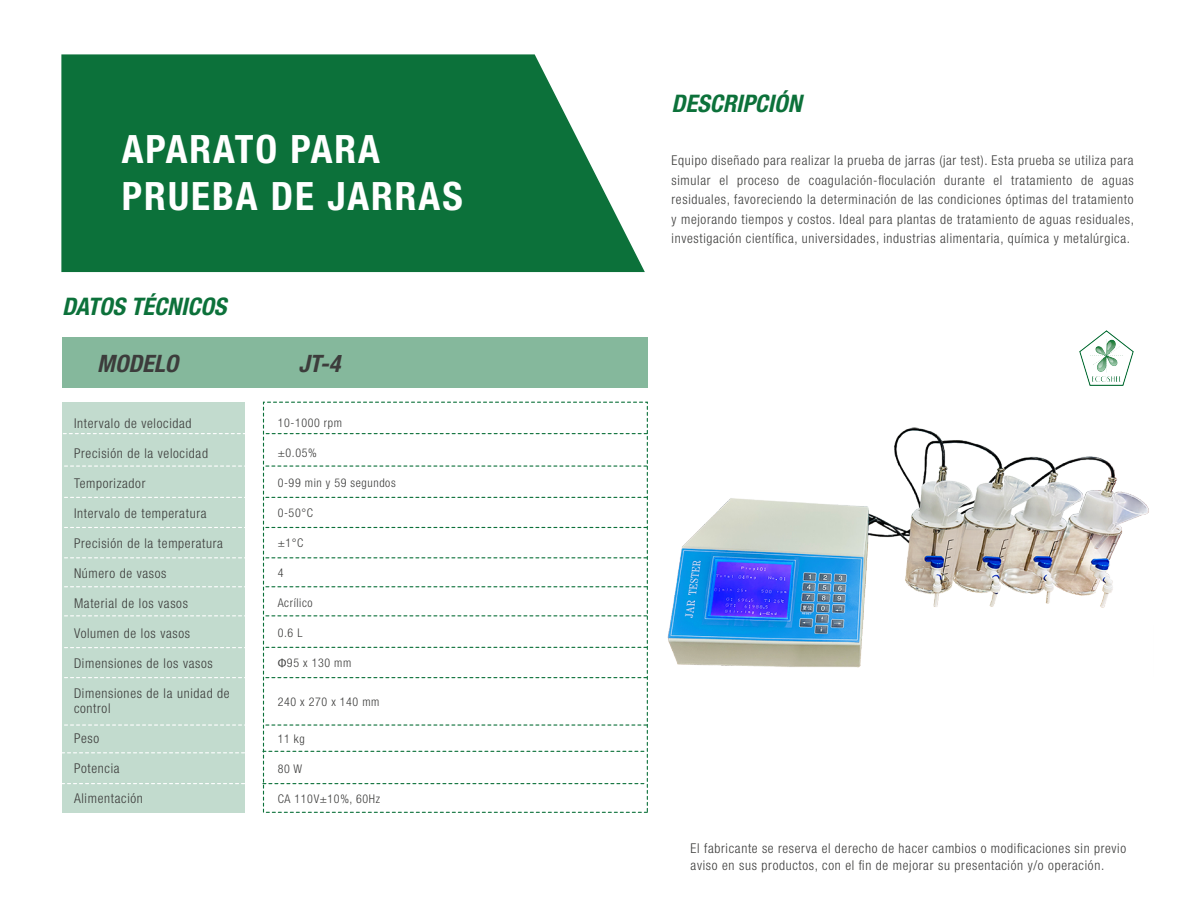
<style>
.page{position:relative;width:1188px;height:918px;background:#fff}
.page>*{position:absolute;margin:0;border:0;box-sizing:border-box;transform-origin:0 0}
.t1{font:700 condensed 39.15px/46.5px "Helvetica Neue LT Std";letter-spacing:.05em;color:#fff}
.t2{font:italic 700 condensed 24.15px "Helvetica Neue LT Std";color:#0c713a}
.t3{font:italic 700 condensed 24px "Helvetica Neue LT Std";color:#3c3c3b}
.t4{font:300 condensed 13.5px/19.5px "Helvetica Neue LT Std";letter-spacing:.05em;color:#3c3c3b}
.t5{font:300 condensed 12px "Helvetica Neue LT Std";letter-spacing:.05em;color:#3c3c3b}
.s1{font-family:"Myriad Pro";font-weight:400;font-stretch:normal}
</style>
<div class="page">
<img style="left:1079px;top:330px;width:54px;height:55px">
<svg style="left:61px;top:54px;width:584px;height:218px;fill:#0c713a"></svg>
<div style="left:62px;top:337px;width:585px;height:51px;background:#85b89c"></div>
<div style="left:62px;top:402px;width:183px;height:410px;background:#c2dbce"></div>
<svg style="left:266px;top:433px;width:380px;height:1px"></svg>
<svg style="left:63px;top:433px;width:182px;height:1px"></svg>
<svg style="left:266px;top:466px;width:380px;height:1px"></svg>
<svg style="left:64px;top:466px;width:181px;height:1px"></svg>
<svg style="left:266px;top:527px;width:380px;height:1px"></svg>
<svg style="left:64px;top:527px;width:181px;height:1px"></svg>
<svg style="left:266px;top:497px;width:380px;height:1px"></svg>
<svg style="left:64px;top:497px;width:181px;height:1px"></svg>
<svg style="left:266px;top:557px;width:380px;height:1px"></svg>
<svg style="left:64px;top:557px;width:181px;height:1px"></svg>
<svg style="left:266px;top:586px;width:380px;height:1px"></svg>
<svg style="left:64px;top:586px;width:181px;height:1px"></svg>
<svg style="left:266px;top:647px;width:380px;height:1px"></svg>
<svg style="left:266px;top:615px;width:380px;height:1px"></svg>
<svg style="left:64px;top:615px;width:181px;height:1px"></svg>
<svg style="left:266px;top:677px;width:380px;height:1px"></svg>
<svg style="left:64px;top:647px;width:181px;height:1px"></svg>
<svg style="left:64px;top:677px;width:181px;height:1px"></svg>
<svg style="left:266px;top:724px;width:380px;height:2px"></svg>
<svg style="left:64px;top:724px;width:181px;height:2px"></svg>
<svg style="left:265px;top:751px;width:379px;height:1px"></svg>
<svg style="left:62px;top:752px;width:183px;height:1px"></svg>
<svg style="left:265px;top:783px;width:379px;height:1px"></svg>
<svg style="left:62px;top:783px;width:183px;height:1px"></svg>
<div style="left:263px;top:402px;width:385px;height:411px;border:1px dashed #0c713a"></div>
<img style="left:667px;top:427px;width:482px;height:241px">
<h1 class="t1" style="left:122px;top:126px;width:342px">APARATO PARA<br>PRUEBA DE JARRAS</h1>
<h2 class="t2" style="left:62px;top:292px;width:166px">DATOS TÉCNICOS</h2>
<h3 class="t3" style="left:97px;top:349px;width:82px">MODELO</h3>
<h3 class="t3" style="left:299px;top:349px;width:43px">JT-4</h3>
<p class="t4" style="left:74px;top:413px;width:119px">Intervalo de velocidad</p>
<p class="t4" style="left:74px;top:443px;width:136px">Precisión de la velocidad</p>
<p class="t4" style="left:74px;top:473px;width:73px">Temporizador</p>
<p class="t4" style="left:74px;top:503px;width:134px">Intervalo de temperatura</p>
<p class="t4" style="left:74px;top:533px;width:150px">Precisión de la temperatura</p>
<p class="t4" style="left:74px;top:563px;width:94px">Número de vasos</p>
<p class="t4" style="left:74px;top:593px;width:115px">Material de los vasos</p>
<p class="t4" style="left:74px;top:623px;width:118px">Volumen de los vasos</p>
<p class="t4" style="left:74px;top:653px;width:140px">Dimensiones de los vasos</p>
<p class="t4" style="left:74px;top:685px;width:157px;line-height:15px">Dimensiones de la unidad de control</p>
<p class="t4" style="left:74px;top:728px;width:27px">Peso</p>
<p class="t4" style="left:74px;top:758px;width:47px">Potencia</p>
<p class="t4" style="left:74px;top:788px;width:70px">Alimentación</p>
<p class="t5" style="left:278px;top:415px;width:66px">10-1000 rpm</p>
<p class="t5" style="left:278px;top:445px;width:41px">±0.05%</p>
<p class="t5" style="left:278px;top:475px;width:119px">0-99 min y 59 segundos</p>
<p class="t5" style="left:278px;top:505px;width:37px">0-50°C</p>
<p class="t5" style="left:278px;top:535px;width:27px">±1°C</p>
<p class="t5" style="left:278px;top:565px;width:7px">4</p>
<p class="t5" style="left:278px;top:595px;width:37px">Acrílico</p>
<p class="t5" style="left:278px;top:625px;width:26px">0.6 L</p>
<p class="t5" style="left:278px;top:655px;width:75px"><span class="s1">Ф</span>95 x 130 mm</p>
<p class="t5" style="left:278px;top:694px;width:103px">240 x 270 x 140 mm</p>
<p class="t5" style="left:278px;top:732px;width:29px">11 kg</p>
<p class="t5" style="left:278px;top:762px;width:26px">80 W</p>
<p class="t5" style="left:278px;top:792px;width:104px">CA 110V±10%, 60Hz</p>
<h2 class="t2" style="left:672px;top:88px;width:132px">DESCRIPCIÓN</h2>
<p class="t4" style="left:672px;top:151px;width:464px;text-align:justify">Equipo diseñado para realizar la prueba de jarras (jar test). Esta prueba se utiliza para simular el proceso de coagulación-floculación durante el tratamiento de aguas residuales, favoreciendo la determinación de las condiciones óptimas del tratamiento y mejorando tiempos y costos. Ideal para plantas de tratamiento de aguas residuales, investigación científica, universidades, industrias alimentaria, química y metalúrgica.</p>
<p class="t4" style="left:691px;top:840px;width:437px;line-height:16.2px">El fabricante se reserva el derecho de hacer cambios o modificaciones sin previo aviso en sus productos, con el fin de mejorar su presentación y/o operación.</p>
</div>
